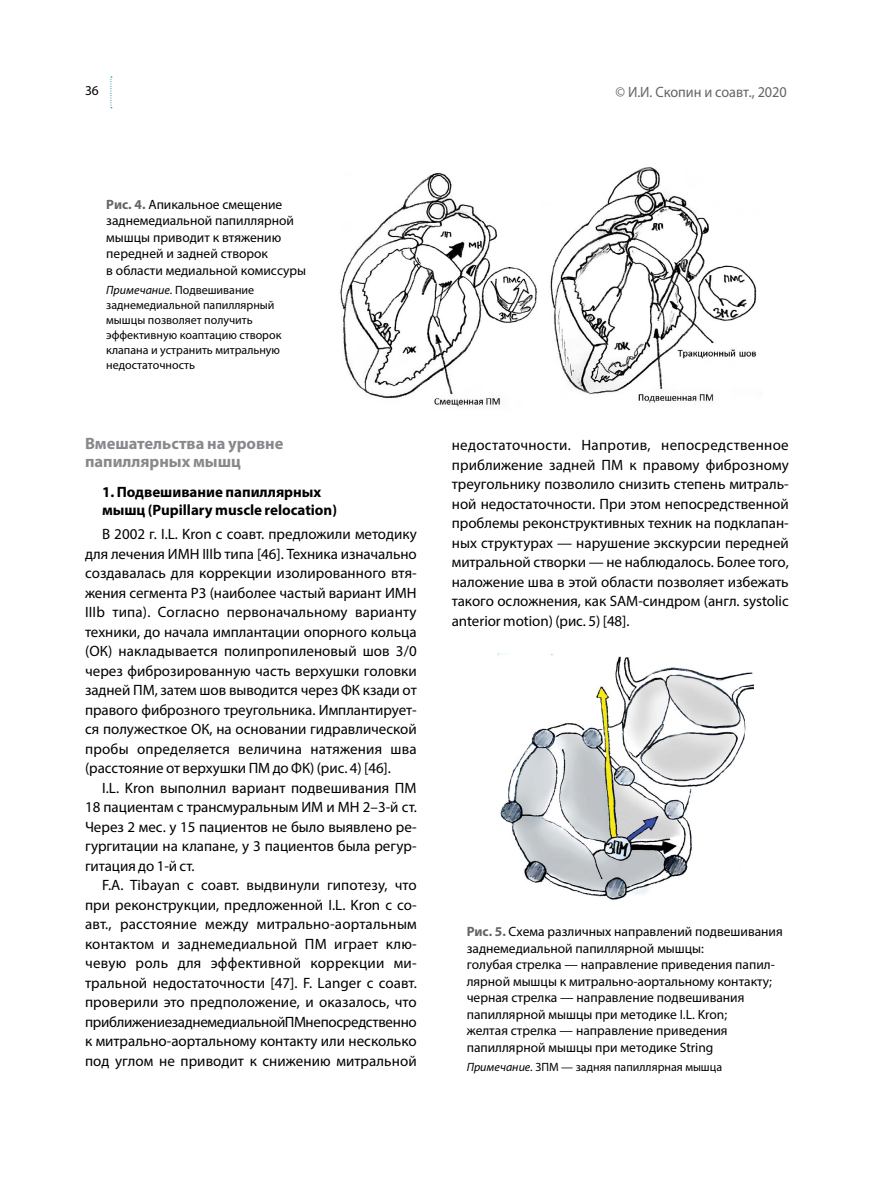
<style>
.page{position:relative;width:893px;height:1191px;background:#fff}
.page>*{position:absolute;margin:0;border:0;box-sizing:border-box;transform-origin:0 0}
.t1{font:700 16.5px/18px "Myriad Pro";color:#87898c}
.t2{font:15px/19.5px "Myriad Pro";color:#000;text-align:justify}
.t3{font:700 15px/18px "Myriad Pro";color:#000}
.t4{font:15px "Myriad Pro";letter-spacing:-.005em;color:#636466;scale:.95 1}
.t5{font:13.5px/16.5px "Myriad Pro";color:#000}
.t6{font:12px/15px "Myriad Pro";color:#000}
.s1{font-weight:700;color:#636466}
.s2{font-style:italic}
</style>
<div class="page">
<svg style="left:111px;top:77px;width:1px;height:31px"></svg>
<img style="left:340px;top:167px;width:417px;height:240px">
<img style="left:497px;top:653px;width:257px;height:247px">
<p class="t5" style="left:85px;top:82px;width:15px">36</p>
<p class="t4" style="left:615px;top:83px;width:182px">© И.И. Скопин и соавт., 2020</p>
<p class="t5" style="left:106px;top:196px;width:201px"><span class="s1">Рис. 4.</span> Апикальное смещение заднемедиальной папиллярной мышцы приводит к втяжению передней и задней створок<br>в области медиальной комиссуры</p>
<p class="t6" style="left:106px;top:282px;width:177px"><span class="s2">Примечание.</span> Подвешивание заднемедиальной папиллярный мышцы позволяет получить эффективную коаптацию створок клапана и устранить митральную недостаточность</p>
<p class="t1" style="left:85px;top:433px;width:200px">Вмешательства на уровне папиллярных мышц</p>
<p class="t3" style="left:102px;top:483px;width:236px">1. Подвешивание папиллярных мышц (Pupillary muscle relocation)</p>
<p class="t2" style="left:85px;top:524px;width:333px;text-indent:17px">В 2002 г. I.L. Kron с соавт. предложили методику для лечения ИМН IIIb типа [46]. Техника изначально создавалась для коррекции изолированного втя&shy;жения сегмента Р3 (наиболее частый вариант ИМН IIIb типа). Согласно первоначальному варианту техники, до начала имплантации опорного кольца (ОК) накладывается полипропиленовый шов 3/0 через фиброзированную часть верхушки головки задней ПМ, затем шов выводится через ФК кзади от правого фиброзного треугольника. Имплантирует&shy;ся полужесткое ОК, на основании гидравлической пробы определяется величина натяжения шва (расстояние от верхушки ПМ до ФК) (рис. 4) [46].</p>
<p class="t2" style="left:85px;top:777px;width:333px;text-indent:17px">I.L. Kron выполнил вариант подвешивания ПМ 18 пациентам с трансмуральным ИМ и МН 2–3-й ст.<br>Через 2 мес. у 15 пациентов не было выявлено ре&shy;гургитации на клапане, у 3 пациентов была регур&shy;гитация до 1-й ст.</p>
<p class="t2" style="left:85px;top:875px;width:333px;text-indent:17px">F.A. Tibayan с соавт. выдвинули гипотезу, что при реконструкции, предложенной I.L. Kron с со&shy;авт., расстояние между митрально-аортальным контактом и заднемедиальной ПМ играет клю&shy;чевую роль для эффективной коррекции ми&shy;тральной недостаточности [47]. F. Langer с соавт. проверили это предположение, и оказалось, что приближение заднемедиальной ПМ непосредственно к митрально-аортальному контакту или несколько под углом не приводит к снижению митральной</p>
<p class="t2" style="left:452px;top:435px;width:339px">недостаточности. Напротив, непосредственное приближение задней ПМ к правому фиброзному треугольнику позволило снизить степень митраль&shy;ной недостаточности. При этом непосредственной проблемы реконструктивных техник на подклапан&shy;ных структурах — нарушение экскурсии передней митральной створки — не наблюдалось. Более того, наложение шва в этой области позволяет избежать такого осложнения, как SAM-синдром (англ. systolic anterior motion) (рис. 5) [48].</p>
<p class="t5" style="left:467px;top:923px;width:318px"><span class="s1">Рис. 5.</span> Схема различных направлений подвешивания заднемедиальной папиллярной мышцы:<br>голубая стрелка — направление приведения папил&shy;лярной мышцы к митрально-аортальному контакту; черная стрелка — направление подвешивания папиллярной мышцы при методике I.L. Kron;<br>желтая стрелка — направление приведения папиллярной мышцы при методике String</p>
<p class="t6" style="left:467px;top:1059px;width:257px"><span class="s2">Примечание.</span> ЗПМ — задняя папиллярная мышца</p>
</div>
